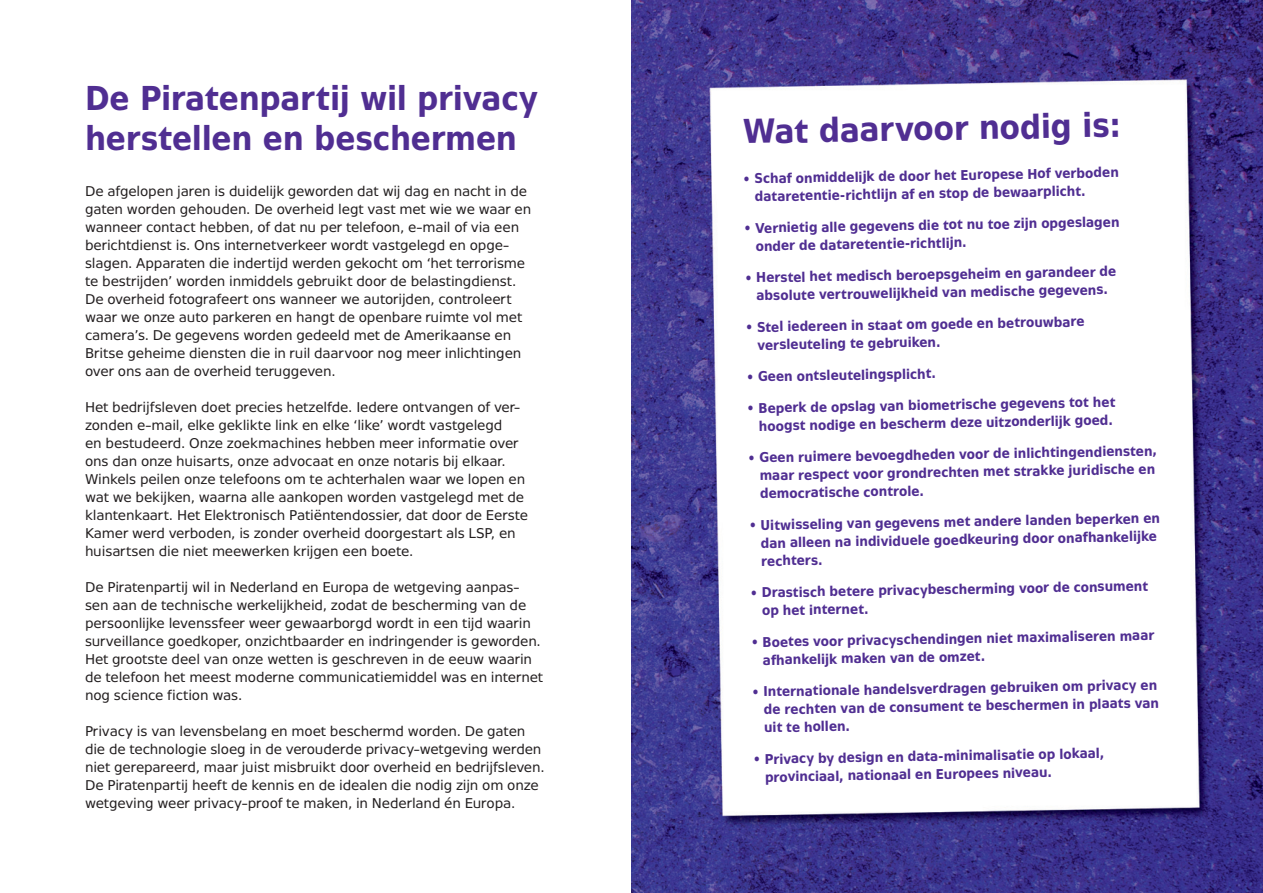
<style>
.page{position:relative;width:1263px;height:893px;background:#fff}
.page>*{position:absolute;margin:0;border:0;box-sizing:border-box;transform-origin:0 0}
.t1{font:700 33px/39.6px "Gehen Sans";letter-spacing:-.01em;color:#502e92}
.t2{font:13.5px/18px "Gehen Sans";letter-spacing:-.01em;color:#231f20}
.t3{font:700 13.5px/18px "Gehen Sans";color:#502e92}
</style>
<div class="page">
<img style="left:631px;top:0;width:632px;height:893px">
<p class="t1" style="left:85px;top:78px;width:455px">De Piratenpartij wil privacy herstellen en beschermen</p>
<p class="t2" style="left:85px;top:182px;width:448px">De afgelopen jaren is duidelijk geworden dat wij dag en nacht in de gaten worden gehouden. De overheid legt vast met wie we waar en wanneer contact hebben, of dat nu per telefoon, e-mail of via een berichtdienst is. Ons internetverkeer wordt vastgelegd en opge&shy;slagen. Apparaten die indertijd werden gekocht om ‘het terrorisme te bestrijden’ worden inmiddels gebruikt door de belastingdienst.<br>De overheid fotografeert ons wanneer we autorijden, controleert waar we onze auto parkeren en hangt de openbare ruimte vol met camera’s. De gegevens worden gedeeld met de Amerikaanse en Britse geheime diensten die in ruil daarvoor nog meer inlichtingen over ons aan de overheid teruggeven.</p>
<p class="t2" style="left:85px;top:398px;width:445px">Het bedrijfsleven doet precies hetzelfde. Iedere ontvangen of ver&shy;zonden e-mail, elke geklikte link en elke ‘like’ wordt vastgelegd<br>en bestudeerd. Onze zoekmachines hebben meer informatie over ons dan onze huisarts, onze advocaat en onze notaris bij elkaar.<br>Winkels peilen onze telefoons om te achterhalen waar we lopen en wat we bekijken, waarna alle aankopen worden vastgelegd met de klantenkaart. Het Elektronisch Patiëntendossier, dat door de Eerste Kamer werd verboden, is zonder overheid doorgestart als LSP, en huisartsen die niet meewerken krijgen een boete.</p>
<p class="t2" style="left:85px;top:578px;width:460px">De Piratenpartij wil in Nederland en Europa de wetgeving aanpas&shy;sen aan de technische werkelijkheid, zodat de bescherming van de persoonlijke levenssfeer weer gewaarborgd wordt in een tijd waarin surveillance goedkoper, onzichtbaarder en indringender is geworden.<br>Het grootste deel van onze wetten is geschreven in de eeuw waarin de telefoon het meest moderne communicatiemiddel was en internet nog science fiction was.</p>
<p class="t2" style="left:85px;top:722px;width:461px">Privacy is van levensbelang en moet beschermd worden. De gaten die de technologie sloeg in de verouderde privacy-wetgeving werden niet gerepareerd, maar juist misbruikt door overheid en bedrijfsleven.<br>De Piratenpartij heeft de kennis en de idealen die nodig zijn om onze wetgeving weer privacy-proof te maken, in Nederland én Europa.</p>
<p class="t1" style="left:742px;top:111px;width:380px;rotate:-1deg">Wat daarvoor nodig is:</p>
<p class="t3" style="left:754px;top:169px;width:366px;text-indent:-12px;rotate:-1deg">• Schaf onmiddelijk de door het Europese Hof verboden dataretentie-richtlijn af en stop de bewaarplicht.</p>
<p class="t3" style="left:755px;top:219px;width:366px;text-indent:-12px;rotate:-1deg">• Vernietig alle gegevens die tot nu toe zijn opgeslagen onder de dataretentie-richtlijn.</p>
<p class="t3" style="left:744px;top:268px;width:373px;text-align:center;rotate:-1deg">• Herstel het medisch beroepsgeheim en garandeer de absolute vertrouwelijkheid van medische gegevens.</p>
<p class="t3" style="left:757px;top:318px;width:329px;text-indent:-12px;rotate:-1deg">• Stel iedereen in staat om goede en betrouwbare versleuteling te gebruiken.</p>
<p class="t3" style="left:746px;top:367px;width:191px;rotate:-1deg">• Geen ontsleutelingsplicht.</p>
<p class="t3" style="left:747px;top:399px;width:370px;text-align:right;rotate:-1deg">• Beperk de opslag van biometrische gegevens tot het hoogst nodige en bescherm deze uitzonderlijk goed.</p>
<p class="t3" style="left:759px;top:448px;width:399px;text-indent:-12px;rotate:-1deg">• Geen ruimere bevoegdheden voor de inlichtingendiensten, maar respect voor grondrechten met strakke juridische en democratische controle.</p>
<p class="t3" style="left:760px;top:516px;width:401px;text-indent:-12px;rotate:-1deg">• Uitwisseling van gegevens met andere landen beperken en dan alleen na individuele goedkeuring door onafhankelijke rechters.</p>
<p class="t3" style="left:761px;top:583px;width:388px;text-indent:-12px;rotate:-1deg">• Drastisch betere privacybescherming voor de consument op het internet.</p>
<p class="t3" style="left:762px;top:633px;width:393px;text-indent:-12px;rotate:-1deg">• Boetes voor privacyschendingen niet maximaliseren maar afhankelijk maken van de omzet.</p>
<p class="t3" style="left:763px;top:682px;width:397px;text-align:justify;text-indent:-12px;rotate:-1deg">• Internationale handelsverdragen gebruiken om privacy en de rechten van de consument te beschermen in plaats van uit te hollen.</p>
<p class="t3" style="left:764px;top:750px;width:341px;text-indent:-12px;rotate:-1deg">• Privacy by design en data-minimalisatie op lokaal, provinciaal, nationaal en Europees niveau.</p>
</div>
